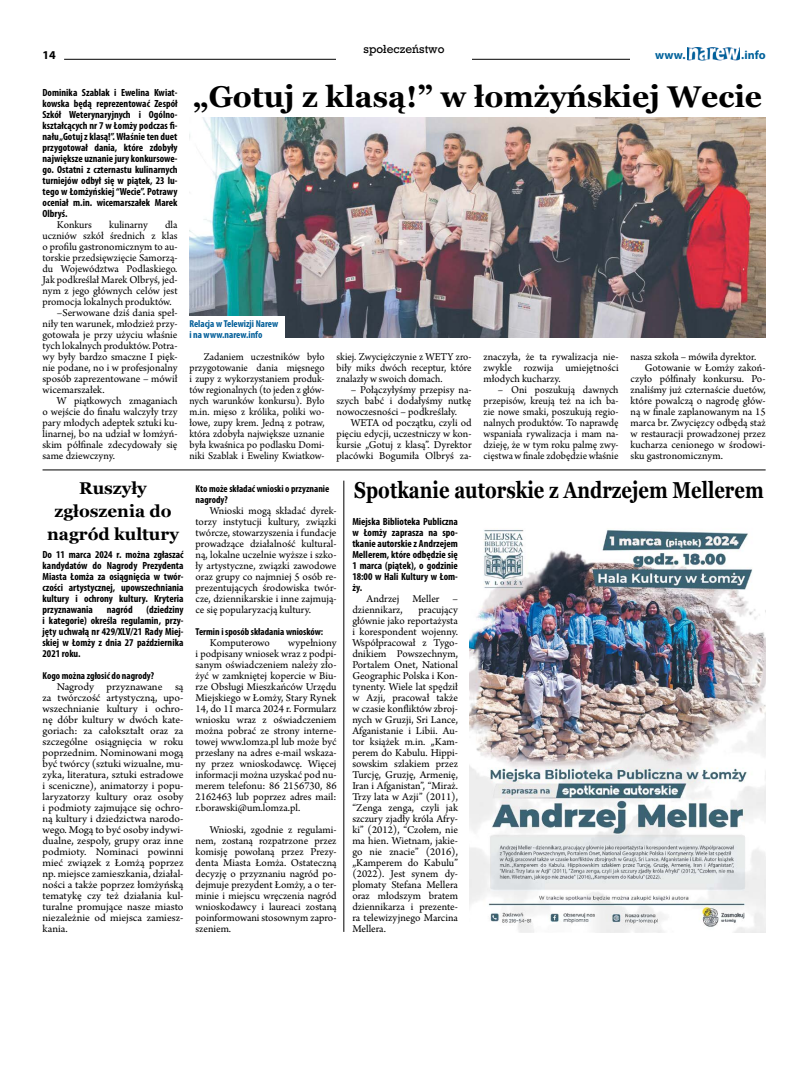
<style>
.page{position:relative;width:794px;height:1092px;background:#fff}
.page>*{position:absolute;margin:0;border:0;box-sizing:border-box;transform-origin:0 0}
.t1{font:700 30px "Georgia";color:#000}
.t2{font:700 23px "Georgia";color:#000;scale:.8 1}
.t3{font:700 17px/23px "Georgia";color:#000;text-align:center}
.t4{font:700 12px "Myriad Pro";color:#00629b}
.t5{font:700 12px "Myriad Pro";color:#000}
.t6{font:11px/11px "Arno Pro";color:#000;text-align:justify}
.t7{font:11px/11px "Arno Pro";color:#000;text-align:justify;scale:1.04 1}
.t8{font:11px/11px "Arno Pro";color:#000;text-align:justify;scale:.96 1}
.t9{font:11px "Rockwell";color:#000}
.t10{font:700 condensed 10.4px/11px "Myriad Pro";color:#000;text-align:justify}
.t11{font:700 condensed 10px/11px "Myriad Pro";color:#000}
.t12{font:700 condensed 10px/11px "Myriad Pro";color:#005d98}
</style>
<div class="page">
<hr style="left:64px;top:59px;width:701px;height:1px;background:#000">
<div style="left:630px;top:51px;width:135px;height:18px;background:#fff"></div>
<img style="left:687px;top:47px;width:52px;height:13px">
<div style="left:336px;top:45px;width:136px;height:17px;background:#fff"></div>
<img style="left:469px;top:530px;width:296px;height:402px">
<hr style="left:43px;top:469px;width:722px;height:1px;background:#000">
<hr style="left:343px;top:480px;width:1px;height:451px;background:#000">
<img style="left:189px;top:118px;width:576px;height:220px">
<div style="left:189px;top:316px;width:96px;height:27px;background:#fff"></div>
<p class="t9" style="left:363px;top:43px;width:83px">społeczeństwo</p>
<p class="t5" style="left:43px;top:48px;width:15px">14</p>
<p class="t4" style="left:655px;top:47px;width:32px">www.</p>
<p class="t4" style="left:741px;top:47px;width:26px">.info</p>
<p class="t10" style="left:43px;top:86px;width:136px">Dominika Szablak i Ewelina Kwiat&shy;kowska będą reprezentować Zespół Szkół Weterynaryjnych i Ogólno&shy;kształcących nr 7 w Łomży podczas fi&shy;nału „Gotuj z klasą!”. Właśnie ten duet przygotował dania, które zdobyły największe uznanie jury konkursowe&shy;go. Ostatni z czternastu kulinarnych turniejów odbył się w piątek, 23 lu&shy;tego w Łomżyńskiej “Wecie”. Potrawy oceniał m.in. wicemarszałek Marek Olbryś.</p>
<p class="t6" style="left:57px;top:219px;width:37px">Konkurs</p>
<p class="t6" style="left:109px;top:219px;width:40px">kulinarny</p>
<p class="t6" style="left:165px;top:219px;width:14px">dla</p>
<p class="t6" style="left:43px;top:230px;width:136px">uczniów szkół średnich z klas</p>
<p class="t6" style="left:43px;top:241px;width:136px">o profilu gastronomicznym to au-</p>
<p class="t6" style="left:43px;top:252px;width:136px">torskie przedsięwzięcie Samorzą-</p>
<p class="t6" style="left:43px;top:263px;width:136px">du Województwa Podlaskiego.</p>
<p class="t6" style="left:43px;top:274px;width:136px">Jak podkreślał Marek Olbryś, jed-</p>
<p class="t6" style="left:43px;top:285px;width:136px">nym z jego głównych celów jest</p>
<p class="t6" style="left:43px;top:296px;width:131px">promocja lokalnych produktów.</p>
<p class="t6" style="left:57px;top:307px;width:122px">–Serwowane dziś dania speł-</p>
<p class="t6" style="left:43px;top:318px;width:136px">niły ten warunek, młodzież przy-</p>
<p class="t6" style="left:43px;top:329px;width:136px">gotowała je przy użyciu właśnie</p>
<p class="t6" style="left:43px;top:340px;width:136px">tych lokalnych produktów. Potra-</p>
<p class="t6" style="left:43px;top:351px;width:136px">wy były bardzo smaczne I pięk-</p>
<p class="t6" style="left:43px;top:362px;width:136px">nie podane, no i w profesjonalny</p>
<p class="t6" style="left:43px;top:373px;width:136px">sposób zaprezentowane – mówił</p>
<p class="t6" style="left:43px;top:384px;width:64px">wicemarszałek.</p>
<p class="t6" style="left:57px;top:395px;width:122px">W piątkowych zmaganiach</p>
<p class="t6" style="left:43px;top:406px;width:136px">o wejście do finału walczyły trzy</p>
<p class="t6" style="left:43px;top:417px;width:136px">pary młodych adeptek sztuki ku-</p>
<p class="t6" style="left:43px;top:428px;width:136px">linarnej, bo na udział w łomżyń-</p>
<p class="t6" style="left:43px;top:439px;width:136px">skim półfinale zdecydowały się</p>
<p class="t6" style="left:43px;top:450px;width:74px">same dziewczyny.</p>
<h1 class="t1" style="left:193px;top:74px;width:570px">„Gotuj z klasą!” w łomżyńskiej Wecie</h1>
<p class="t12" style="left:189px;top:318px;width:90px">Relacja w Telewizji Narew i na www.narew.info</p>
<p class="t8" style="left:189px;top:351px;width:142px;text-indent:14px">Zadaniem uczestników było przygotowanie dania mięsnego i zupy z wykorzystaniem produk&shy;tów regionalnych (to jeden z głów&shy;nych warunków konkursu). Było m.in. mięso z królika, poliki wo&shy;łowe, zupy krem. Jedną z potraw, która zdobyła największe uznanie była kwaśnica po podlasku Domi&shy;niki Szablak i Eweliny Kwiatkow-</p>
<p class="t8" style="left:336px;top:351px;width:142px">skiej. Zwyciężczynie z WETY zro&shy;biły miks dwóch receptur, które znalazły w swoich domach.</p>
<p class="t6" style="left:336px;top:384px;width:136px;text-indent:14px">– Połączyłyśmy przepisy na&shy;szych babć i dodałyśmy nutkę nowoczesności – podkreślały.</p>
<p class="t6" style="left:336px;top:417px;width:136px;text-indent:14px">WETA od początku, czyli od pięciu edycji, uczestniczy w kon&shy;kursie „Gotuj z klasą”. Dyrektor placówki Bogumiła Olbryś za-</p>
<p class="t6" style="left:483px;top:351px;width:136px">znaczyła, że ta rywalizacja nie&shy;zwykle rozwija umiejętności młodych kucharzy.</p>
<p class="t6" style="left:483px;top:384px;width:136px;text-indent:14px">– Oni poszukują dawnych przepisów, kreują też na ich ba&shy;zie nowe smaki, poszukują regio&shy;nalnych produktów. To naprawdę wspaniała rywalizacja i mam na&shy;dzieję, że w tym roku palmę zwy&shy;cięstwa w finale zdobędzie właśnie</p>
<p class="t6" style="left:630px;top:351px;width:127px">nasza szkoła – mówiła dyrektor.</p>
<p class="t6" style="left:645px;top:362px;width:122px">Gotowanie w Łomży zakoń-</p>
<p class="t6" style="left:630px;top:373px;width:136px">czyło półfinały konkursu. Po-</p>
<p class="t6" style="left:630px;top:384px;width:136px">znaliśmy już czternaście duetów,</p>
<p class="t6" style="left:630px;top:395px;width:136px">które powalczą o nagrodę głów-</p>
<p class="t6" style="left:630px;top:406px;width:136px">ną w finale zaplanowanym na 15</p>
<p class="t6" style="left:630px;top:417px;width:136px">marca br. Zwycięzcy odbędą staż</p>
<p class="t6" style="left:630px;top:428px;width:136px">w restauracji prowadzonej przez</p>
<p class="t6" style="left:630px;top:439px;width:136px">kucharza cenionego w środowi-</p>
<p class="t6" style="left:630px;top:450px;width:94px">sku gastronomicznym.</p>
<h3 class="t3" style="left:47px;top:475px;width:133px">Ruszyły zgłoszenia do nagród kultury</h3>
<p class="t10" style="left:43px;top:548px;width:142px">Do 11 marca 2024 r. można zgłaszać kandydatów do Nagrody Prezydenta Miasta Łomża za osiągnięcia w twór&shy;czości artystycznej, upowszechniania kultury i ochrony kultury. Kryteria przyznawania</p>
<p class="t10" style="left:43px;top:603px;width:142px;text-indent:104px">(dziedziny i kategorie) określa regulamin, przy&shy;jęty uchwałą nr 429/XLV/21 Rady Miej&shy;skiej w Łomży z dnia 27 października 2021 roku.</p>
<p class="t11" style="left:43px;top:670px;width:113px">Kogo można zgłosić do nagrody?</p>
<p class="t7" style="left:43px;top:681px;width:137px;text-indent:14px">Nagrody przyznawane są za twórczość artystyczną, upo&shy;wszechnianie kultury i ochro&shy;nę dóbr kultury w dwóch kate&shy;goriach: za całokształt oraz za szczególne osiągnięcia w roku poprzednim. Nominowani mogą być twórcy (sztuki wizualne, mu&shy;zyka, literatura, sztuki estradowe i sceniczne), animatorzy i popu&shy;laryzatorzy kultury oraz osoby i podmioty zajmujące się ochro&shy;ną kultury i dziedzictwa narodo&shy;wego. Mogą to być osoby indywi&shy;dualne, zespoły, grupy oraz inne podmioty. Nominaci powinni mieć związek z Łomżą poprzez np. miejsce zamieszkania, działal&shy;ności a także poprzez łomżyńską tematykę czy też działania kul&shy;turalne promujące nasze miasto niezależnie od miejsca zamiesz&shy;kania.</p>
<p class="t10" style="left:107px;top:603px;width:27px">nagród</p>
<p class="t11" style="left:195px;top:483px;width:135px">Kto może składać wnioski o przyznanie nagrody?</p>
<p class="t6" style="left:195px;top:505px;width:142px;text-indent:14px">Wnioski mogą składać dyrek&shy;torzy instytucji kultury, związki twórcze, stowarzyszenia i fundacje prowadzące działalność kultural&shy;ną, lokalne uczelnie wyższe i szko&shy;ły artystyczne, związki zawodowe oraz grupy co najmniej 5 osób re&shy;prezentujących środowiska twór&shy;cze, dziennikarskie i inne zajmują&shy;ce się popularyzacją kultury.</p>
<p class="t11" style="left:195px;top:626px;width:129px">Termin i sposób składania wniosków:</p>
<p class="t6" style="left:210px;top:637px;width:62px">Komputerowo</p>
<p class="t6" style="left:195px;top:637px;width:142px;text-indent:93px">wypełniony i podpisany wniosek wraz z podpi&shy;sanym oświadczeniem należy zło&shy;żyć w zamkniętej kopercie w Biu&shy;rze Obsługi Mieszkańców Urzędu Miejskiego w Łomży, Stary Rynek 14, do 11 marca 2024 r. Formularz wniosku wraz z oświadczeniem można pobrać ze strony interne&shy;towej www.lomza.pl lub może być przesłany na adres e-mail wskaza&shy;ny przez wnioskodawcę. Więcej informacji można uzyskać pod nu&shy;merem telefonu: 86 2156730, 86<br>2162463 lub poprzez adres mail: r.borawski@um.lomza.pl.</p>
<p class="t6" style="left:195px;top:824px;width:142px;text-indent:14px">Wnioski, zgodnie z regulami&shy;nem, zostaną rozpatrzone przez komisję powołaną przez Prezy&shy;denta Miasta Łomża. Ostateczną decyzję o przyznaniu nagród po&shy;dejmuje prezydent Łomży, a o ter&shy;minie i miejscu wręczenia nagród wnioskodawcy i laureaci zostaną poinformowani stosownym zapro&shy;szeniem.</p>
<h2 class="t2" style="left:354px;top:472px;width:513px">Spotkanie autorskie z Andrzejem Mellerem</h2>
<p class="t10" style="left:352px;top:515px;width:107px">Miejska Biblioteka Publiczna w Łomży zaprasza na spo&shy;tkanie autorskie z Andrzejem Mellerem, które odbędzie się 1 marca (piątek), o godzinie 18:00 w Hali Kultury w Łom&shy;ży.</p>
<p class="t6" style="left:352px;top:593px;width:107px;text-indent:14px">Andrzej Meller – dziennikarz,</p>
<p class="t6" style="left:352px;top:604px;width:107px;text-indent:66px">pracujący głównie jako reportażysta i korespondent wojenny.<br>Współpracował z Tygo&shy;dnikiem Powszechnym, Portalem Onet, National Geographic Polska i Kon&shy;tynenty. Wiele lat spędził w Azji, pracował także w czasie konfliktów zbroj&shy;nych w Gruzji, Sri Lance, Afganistanie i Libii. Au&shy;tor książek m.in. „Kam&shy;perem do Kabulu. Hippi&shy;sowskim szlakiem przez Turcję, Gruzję, Armenię, Iran i Afganistan”, “Miraż.<br>Trzy lata w Azji” (2011), “Zenga zenga, czyli jak szczury zjadły króla Afry&shy;ki” (2012), “Czołem, nie ma hien. Wietnam, jakie&shy;go nie znacie” (2016), „Kamperem do Kabulu” (2022). Jest synem dy&shy;plomaty Stefana Mellera oraz młodszym bratem dziennikarza i prezente&shy;ra telewizyjnego Marcina Mellera.</p>
</div>
